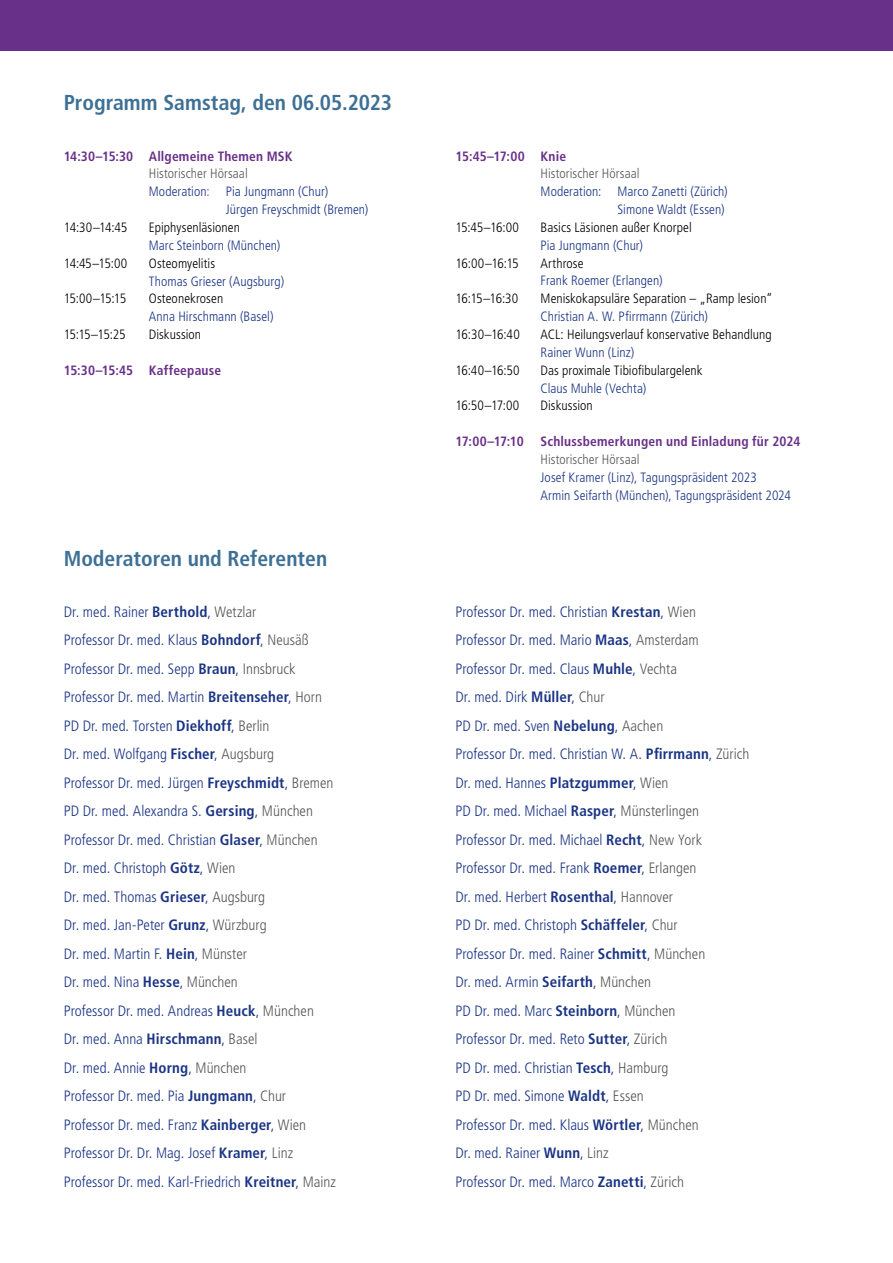
<style>
.page{position:relative;width:893px;height:1263px;background:#fff}
.page>*{position:absolute;margin:0;border:0;box-sizing:border-box;transform-origin:0 0}
.t1{font:700 condensed 21.6px "Frutiger LT Std";color:#3e7096}
.t2{font:300 condensed 15px/28.5px "Frutiger LT Std";color:#1a3484}
.t3{font:300 condensed 13.5px/17.9px "Frutiger LT Std";letter-spacing:.005em;color:#1a3484;text-align:right}
.t4{font:300 condensed 13.5px "Frutiger LT Std";letter-spacing:.005em;color:#000}
.t5{font:700 condensed 13.5px "Frutiger LT Std";letter-spacing:.015em;color:#693089}
.t6{font:300 condensed 13.5px "Frutiger LT Std";letter-spacing:.01em;color:#555756}
.s1{color:#e7007d}
.s2{font-weight:700}
.s3{color:#555756}
</style>
<div class="page">
<div style="left:0;top:0;width:893px;height:51px;background:#693089"></div>
<h1 class="t1" style="left:64px;top:90px;width:330px">Programm Samstag, den 06.05.2023</h1>
<p class="t5" style="left:64px;top:148px;width:230px">14:30–15:30 Allgemeine Themen MSK</p>
<p class="t6" style="left:149px;top:166px;width:100px">Historischer Hörsaal</p>
<p class="t3" style="left:149px;top:183px;width:181px">Moderation<span class="s1">:</span> Pia Jungmann (Chur)</p>
<p class="t3" style="left:226px;top:201px;width:144px">Jürgen Freyschmidt (Bremen)</p>
<p class="t4" style="left:64px;top:220px;width:65px">14:30–14:45</p>
<p class="t4" style="left:149px;top:220px;width:93px">Epiphysenläsionen</p>
<p class="t3" style="left:149px;top:236px;width:133px">Marc Steinborn (München)</p>
<p class="t4" style="left:64px;top:255px;width:65px">14:45–15:00</p>
<p class="t4" style="left:149px;top:255px;width:68px">Osteomyelitis</p>
<p class="t3" style="left:149px;top:272px;width:137px">Thomas Grieser (Augsburg)</p>
<p class="t4" style="left:64px;top:291px;width:64px">15:00–15:15</p>
<p class="t4" style="left:149px;top:291px;width:76px">Osteonekrosen</p>
<p class="t3" style="left:149px;top:308px;width:126px">Anna Hirschmann (Basel)</p>
<p class="t4" style="left:64px;top:327px;width:63px">15:15–15:25</p>
<p class="t4" style="left:149px;top:327px;width:54px">Diskussion</p>
<p class="t5" style="left:64px;top:362px;width:159px">15:30–15:45 Kaffeepause</p>
<h1 class="t1" style="left:64px;top:546px;width:265px">Moderatoren und Referenten</h1>
<p class="t5" style="left:455px;top:148px;width:112px">15:45–17:00 Knie</p>
<p class="t6" style="left:541px;top:166px;width:100px">Historischer Hörsaal</p>
<p class="t3" style="left:541px;top:183px;width:189px">Moderation: Marco Zanetti (Zürich)<br>Simone Waldt (Essen)</p>
<p class="t4" style="left:455px;top:220px;width:65px">15:45–16:00</p>
<p class="t4" style="left:541px;top:220px;width:153px">Basics Läsionen außer Knorpel</p>
<p class="t3" style="left:541px;top:236px;width:104px">Pia Jungmann (Chur)</p>
<p class="t4" style="left:455px;top:255px;width:65px">16:00–16:15</p>
<p class="t4" style="left:541px;top:255px;width:44px">Arthrose</p>
<p class="t3" style="left:541px;top:272px;width:123px">Frank Roemer (Erlangen)</p>
<p class="t4" style="left:455px;top:291px;width:64px">16:15–16:30</p>
<p class="t4" style="left:541px;top:291px;width:234px">Meniskokapsuläre Separation – „Ramp lesion“</p>
<p class="t3" style="left:541px;top:308px;width:169px">Christian A. W. Pfirrmann (Zürich)</p>
<p class="t4" style="left:455px;top:327px;width:66px">16:30–16:40</p>
<p class="t4" style="left:541px;top:327px;width:233px">ACL: Heilungsverlauf konservative Behandlung</p>
<p class="t3" style="left:541px;top:343px;width:95px">Rainer Wunn (Linz)</p>
<p class="t4" style="left:455px;top:362px;width:66px">16:40–16:50</p>
<p class="t4" style="left:541px;top:362px;width:164px">Das proximale Tibiofibulargelenk</p>
<p class="t3" style="left:541px;top:379px;width:107px">Claus Muhle (Vechta)</p>
<p class="t4" style="left:455px;top:398px;width:65px">16:50–17:00</p>
<p class="t4" style="left:540px;top:398px;width:54px">Diskussion</p>
<p class="t5" style="left:455px;top:433px;width:346px">17:00–17:10 Schlussbemerkungen und Einladung für 2024</p>
<p class="t6" style="left:541px;top:452px;width:100px">Historischer Hörsaal</p>
<p class="t3" style="left:541px;top:468px;width:252px;text-align:left">Josef Kramer (Linz), Tagungspräsident 2023<br>Armin Seifarth (München), Tagungspräsident 2024</p>
<p class="t2" style="left:64px;top:597px;width:274px">Dr. med. Rainer <span class="s2">Berthold</span>, <span class="s3">Wetzlar<br></span>Professor Dr. med. Klaus <span class="s2">Bohndorf</span>, <span class="s3">Neusäß </span>Professor Dr. med. Sepp <span class="s2">Braun</span>, <span class="s3">Innsbruck </span>Professor Dr. med. Martin <span class="s2">Breitenseher</span>, <span class="s3">Horn </span>PD Dr. med. Torsten <span class="s2">Diekhoff</span>, <span class="s3">Berlin<br></span>Dr. med. Wolfgang <span class="s2">Fischer</span>, <span class="s3">Augsburg<br></span>Professor Dr. med. Jürgen <span class="s2">Freyschmidt</span>, <span class="s3">Bremen </span>PD Dr. med. Alexandra S. <span class="s2">Gersing</span>, <span class="s3">München </span>Professor Dr. med. Christian <span class="s2">Glaser</span>, <span class="s3">München </span>Dr. med. Christoph <span class="s2">Götz</span>, <span class="s3">Wien<br></span>Dr. med. Thomas <span class="s2">Grieser</span>, <span class="s3">Augsburg<br></span>Dr. med. Jan-Peter <span class="s2">Grunz</span>, <span class="s3">Würzburg<br></span>Dr. med. Martin F. <span class="s2">Hein</span>, <span class="s3">Münster<br></span>Dr. med. Nina <span class="s2">Hesse</span>, <span class="s3">München<br></span>Professor Dr. med. Andreas <span class="s2">Heuck</span>, <span class="s3">München<br></span>Dr. med. Anna <span class="s2">Hirschmann</span>, <span class="s3">Basel<br></span>Dr. med. Annie <span class="s2">Horng</span>, <span class="s3">München<br></span>Professor Dr. med. Pia <span class="s2">Jungmann</span>, <span class="s3">Chur </span>Professor Dr. med. Franz <span class="s2">Kainberger</span>, <span class="s3">Wien </span>Professor Dr. Dr. Mag. Josef <span class="s2">Kramer</span>, <span class="s3">Linz </span>Professor Dr. med. Karl-Friedrich <span class="s2">Kreitner</span>, <span class="s3">Mainz</span></p>
<p class="t2" style="left:455px;top:597px;width:295px">Professor Dr. med. Christian <span class="s2">Krestan</span>, <span class="s3">Wien </span>Professor Dr. med. Mario <span class="s2">Maas</span>, <span class="s3">Amsterdam </span>Professor Dr. med. Claus <span class="s2">Muhle</span>, <span class="s3">Vechta<br></span>Dr. med. Dirk <span class="s2">Müller</span>, <span class="s3">Chur<br></span>PD Dr. med. Sven <span class="s2">Nebelung</span>, <span class="s3">Aachen<br></span>Professor Dr. med. Christian W. A. <span class="s2">Pfirrmann</span>, <span class="s3">Zürich </span>Dr. med. Hannes <span class="s2">Platzgummer</span>, <span class="s3">Wien<br></span>PD Dr. med. Michael <span class="s2">Rasper</span>, <span class="s3">Münsterlingen </span>Professor Dr. med. Michael <span class="s2">Recht</span>, <span class="s3">New York </span>Professor Dr. med. Frank <span class="s2">Roemer</span>, <span class="s3">Erlangen<br></span>Dr. med. Herbert <span class="s2">Rosenthal</span>, <span class="s3">Hannover<br></span>PD Dr. med. Christoph <span class="s2">Schäffeler</span>, <span class="s3">Chur<br></span>Professor Dr. med. Rainer <span class="s2">Schmitt</span>, <span class="s3">München<br></span>Dr. med. Armin <span class="s2">Seifarth</span>, <span class="s3">München<br></span>PD Dr. med. Marc <span class="s2">Steinborn</span>, <span class="s3">München<br></span>Professor Dr. med. Reto <span class="s2">Sutter</span>, <span class="s3">Zürich<br></span>PD Dr. med. Christian <span class="s2">Tesch</span>, <span class="s3">Hamburg<br></span>PD Dr. med. Simone <span class="s2">Waldt</span>, <span class="s3">Essen<br></span>Professor Dr. med. Klaus <span class="s2">Wörtler</span>, <span class="s3">München<br></span>Dr. med. Rainer <span class="s2">Wunn</span>, <span class="s3">Linz<br></span>Professor Dr. med. Marco <span class="s2">Zanetti</span>, <span class="s3">Zürich</span></p>
</div>
